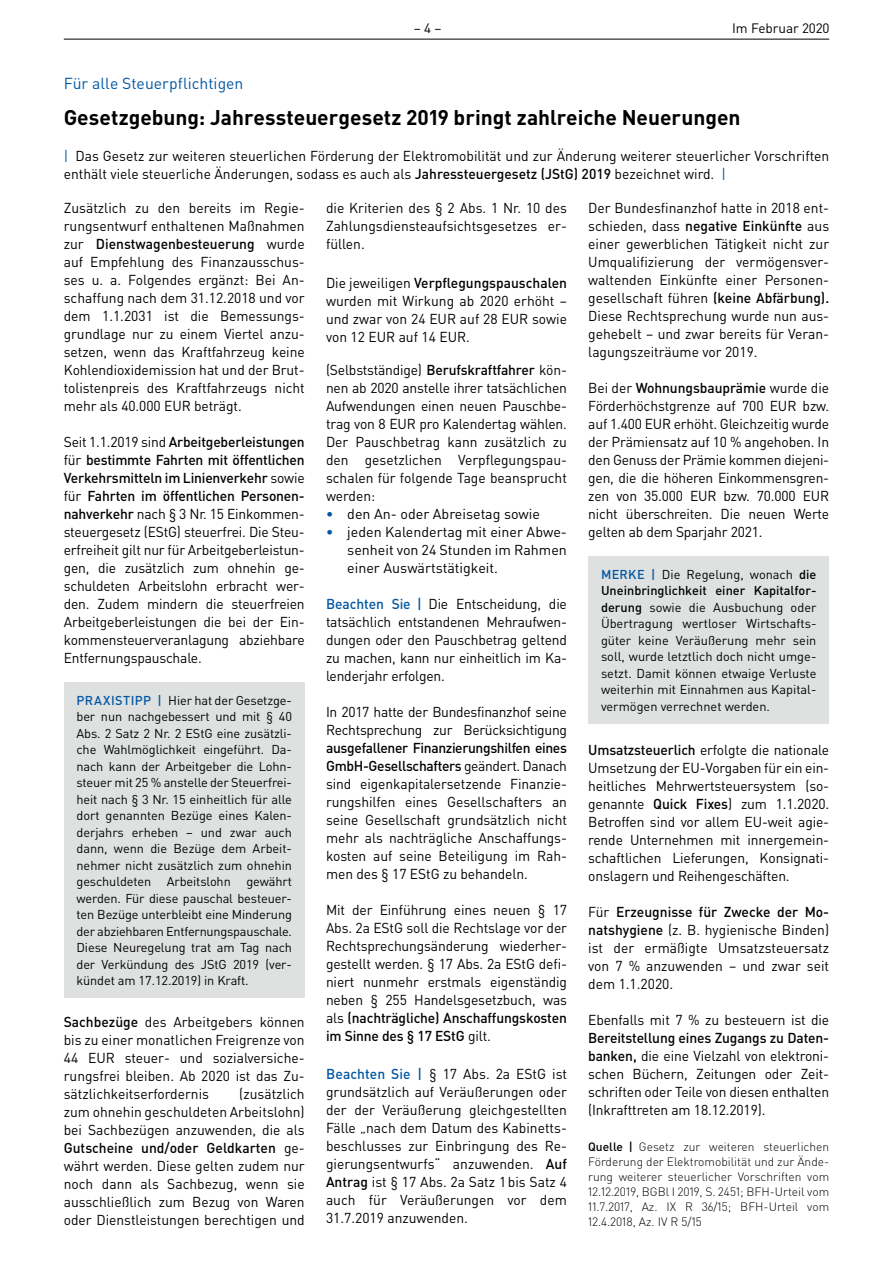
<style>
.page{position:relative;width:893px;height:1263px;background:#fff}
.page>*{position:absolute;margin:0;border:0;box-sizing:border-box;transform-origin:0 0}
.t1{font:700 21px "DIN Pro";letter-spacing:-.005em;color:#000002}
.t2{font:15.75px "DIN Pro";color:#0157a2}
.t3{font:14.25px/18px "DIN Pro";letter-spacing:-.005em;color:#000002;text-align:justify}
.t4{font:13.5px "DIN Pro";color:#000002}
.t5{font:12.75px/16.5px "DIN Pro";letter-spacing:-.01em;color:#000002;text-align:justify}
.t6{font:300 12px/15px "DIN Pro";color:#000002;text-align:justify}
.s1{color:#0157a2}
.s2{font-weight:500}
.s3{font-weight:500;color:#0157a2}
</style>
<div class="page">
<hr style="left:64px;top:39px;width:765px;height:1px;background:#000002">
<div style="left:64px;top:682px;width:241px;height:316px;background:#dfe1e1"></div>
<div style="left:588px;top:556px;width:241px;height:168px;background:#dfe1e1"></div>
<p class="t4" style="left:414px;top:19px;width:29px">– 4 –</p>
<p class="t4" style="left:732px;top:19px;width:99px">Im Februar 2020</p>
<p class="t2" style="left:64px;top:73px;width:181px">Für alle Steuerpflichtigen</p>
<h1 class="t1" style="left:64px;top:103px;width:678px">Gesetzgebung: Jahressteuergesetz 2019 bringt zahlreiche Neuerungen</h1>
<p class="t3" style="left:64px;top:147px;width:767px"><span class="s1">|</span> Das Gesetz zur weiteren steuerlichen Förderung der Elektromobilität und zur Änderung weiterer steuerlicher Vorschriften enthält viele steuerliche Änderungen, sodass es auch als <span class="s2">Jahressteuergesetz (JStG) 2019</span> bezeichnet wird. <span class="s1">|</span></p>
<p class="t3" style="left:64px;top:199px;width:242px">Zusätzlich zu den bereits im Regie&shy;rungsentwurf enthaltenen Maßnahmen zur <span class="s2">Dienstwagenbesteuerung</span> wurde auf Empfehlung des Finanzausschus&shy;ses u. a. Folgendes ergänzt: Bei An&shy;schaffung nach dem 31.12.2018 und vor dem 1.1.2031 ist die Bemessungs&shy;grundlage nur zu einem Viertel anzu&shy;setzen, wenn das Kraftfahrzeug keine Kohlendioxidemission hat und der Brut&shy;tolistenpreis des Kraftfahrzeugs nicht mehr als 40.000 EUR beträgt.</p>
<p class="t3" style="left:64px;top:433px;width:242px">Seit 1.1.2019 sind <span class="s2">Arbeitgeberleistungen </span>für <span class="s2">bestimmte Fahrten mit öffentlichen Verkehrsmitteln im Linienverkehr</span> sowie für <span class="s2">Fahrten im öffentlichen Personen&shy;nahverkehr</span> nach § 3 Nr. 15 Einkommen&shy;steuergesetz (EStG) steuerfrei. Die Steu&shy;erfreiheit gilt nur für Arbeitgeberleistun&shy;gen, die zusätzlich zum ohnehin ge&shy;schuldeten Arbeitslohn erbracht wer&shy;den. Zudem mindern die steuerfreien Arbeitgeberleistungen die bei der Ein&shy;kommensteuerveranlagung abziehbare Entfernungspauschale.</p>
<p class="t5" style="left:77px;top:691px;width:217px"><span class="s3">PRAXISTIPP |</span> Hier hat der Gesetzge&shy;ber nun nachgebessert und mit § 40<br>Abs. 2 Satz 2 Nr. 2 EStG eine zusätzli&shy;che Wahlmöglichkeit eingeführt. Da&shy;nach kann der Arbeitgeber die Lohn&shy;steuer mit 25 % anstelle der Steuerfrei&shy;heit nach § 3 Nr. 15 einheitlich für alle dort genannten Bezüge eines Kalen&shy;derjahrs erheben – und zwar auch dann, wenn die Bezüge dem Arbeit&shy;nehmer nicht zusätzlich zum ohnehin geschuldeten Arbeitslohn gewährt werden. Für diese pauschal besteuer&shy;ten Bezüge unterbleibt eine Minderung der abziehbaren Entfernungspauschale.<br>Diese Neuregelung trat am Tag nach der Verkündung des JStG 2019 (ver&shy;kündet am 17.12.2019) in Kraft.</p>
<p class="t3" style="left:64px;top:1012px;width:242px"><span class="s2">Sachbezüge</span> des Arbeitgebers können bis zu einer monatlichen Freigrenze von 44 EUR steuer- und sozialversiche&shy;rungsfrei bleiben. Ab 2020 ist das Zu&shy;sätzlichkeitserfordernis</p>
<p class="t3" style="left:588px;top:199px;width:242px">Der Bundesfinanzhof hatte in 2018 ent&shy;schieden, dass <span class="s2">negative Einkünfte</span> aus einer gewerblichen Tätigkeit nicht zur Umqualifizierung der vermögensver&shy;waltenden Einkünfte einer Personen&shy;gesellschaft führen <span class="s2">(keine Abfärbung).<br></span>Diese Rechtsprechung wurde nun aus&shy;gehebelt – und zwar bereits für Veran&shy;lagungszeiträume vor 2019.</p>
<p class="t3" style="left:588px;top:379px;width:242px">Bei der <span class="s2">Wohnungsbauprämie</span> wurde die Förderhöchstgrenze auf 700 EUR bzw. auf 1.400 EUR erhöht. Gleichzeitig wurde der Prämiensatz auf 10 % angehoben. In den Genuss der Prämie kommen diejeni&shy;gen, die die höheren Einkommensgren&shy;zen von 35.000 EUR bzw. 70.000 EUR nicht überschreiten. Die neuen Werte gelten ab dem Sparjahr 2021.</p>
<p class="t5" style="left:601px;top:565px;width:217px"><span class="s3">MERKE |</span> Die Regelung, wonach <span class="s2">die Uneinbringlichkeit einer Kapitalfor&shy;derung</span> sowie die Ausbuchung oder Übertragung wertloser Wirtschafts&shy;güter keine Veräußerung mehr sein soll, wurde letztlich doch nicht umge&shy;setzt. Damit können etwaige Verluste weiterhin mit Einnahmen aus Kapital&shy;vermögen verrechnet werden.</p>
<p class="t3" style="left:588px;top:741px;width:242px"><span class="s2">Umsatzsteuerlich</span> erfolgte die nationale Umsetzung der EU-Vorgaben für ein ein&shy;heitliches Mehrwertsteuersystem (so&shy;genannte <span class="s2">Quick Fixes</span>) zum 1.1.2020.<br>Betroffen sind vor allem EU-weit agie&shy;rende Unternehmen mit innergemein&shy;schaftlichen Lieferungen, Konsignati&shy;onslagern und Reihengeschäften.</p>
<p class="t3" style="left:588px;top:903px;width:242px">Für <span class="s2">Erzeugnisse für Zwecke der Mo&shy;natshygiene</span> (z. B. hygienische Binden) ist der ermäßigte Umsatzsteuersatz von 7 % anzuwenden – und zwar seit dem 1.1.2020.</p>
<p class="t3" style="left:588px;top:1011px;width:242px">Ebenfalls mit 7 % zu besteuern ist die</p>
<p class="t3" style="left:588px;top:1029px;width:242px"><span class="s2">Bereitstellung eines Zugangs zu Daten&shy;banken,</span> die eine Vielzahl von elektroni&shy;schen Büchern, Zeitungen oder Zeit&shy;schriften oder Teile von diesen enthalten (Inkrafttreten am 18.12.2019).</p>
<p class="t6" style="left:588px;top:1139px;width:242px"><span class="s2">Quelle |</span> Gesetz zur weiteren steuerlichen Förderung der Elektromobilität und zur Ände&shy;rung weiterer steuerlicher Vorschriften vom 12.12.2019, BGBl I 2019, S. 2451; BFH-Urteil vom 11.7.2017, Az. IX R 36/15; BFH-Urteil vom 12.4.2018, Az. IV R 5/15</p>
<p class="t3" style="left:326px;top:199px;width:242px">die Kriterien des § 2 Abs. 1 Nr. 10 des Zahlungsdiensteaufsichtsgesetzes er&shy;füllen.</p>
<p class="t3" style="left:326px;top:274px;width:242px">Die jeweiligen <span class="s2">Verpflegungspauschalen </span>wurden mit Wirkung ab 2020 erhöht – und zwar von 24 EUR auf 28 EUR sowie von 12 EUR auf 14 EUR.</p>
<p class="t3" style="left:326px;top:361px;width:242px">(Selbstständige) <span class="s2">Berufskraftfahrer</span> kön&shy;nen ab 2020 anstelle ihrer tatsächlichen Aufwendungen einen neuen Pauschbe&shy;trag von 8 EUR pro Kalendertag wählen.<br>Der Pauschbetrag kann zusätzlich zu den gesetzlichen Verpflegungspau&shy;schalen für folgende Tage beansprucht werden:</p>
<p class="t3" style="left:326px;top:505px;width:216px"><span class="s3">•</span> den An- oder Abreisetag sowie</p>
<p class="t3" style="left:347px;top:523px;width:221px;text-indent:-21px"><span class="s3">•</span> jeden Kalendertag mit einer Abwe&shy;senheit von 24 Stunden im Rahmen einer Auswärtstätigkeit.</p>
<p class="t3" style="left:326px;top:595px;width:242px"><span class="s3">Beachten Sie |</span> Die Entscheidung, die tatsächlich entstandenen Mehraufwen&shy;dungen oder den Pauschbetrag geltend zu machen, kann nur einheitlich im Ka&shy;lenderjahr erfolgen.</p>
<p class="t3" style="left:326px;top:703px;width:242px">In 2017 hatte der Bundesfinanzhof seine<br>Rechtsprechung zur Berücksichtigung</p>
<p class="t3" style="left:326px;top:739px;width:242px"><span class="s2">ausgefallener Finanzierungshilfen eines GmbH-Gesellschafters</span> geändert. Danach sind eigenkapitalersetzende Finanzie&shy;rungshilfen eines Gesellschafters an seine Gesellschaft grundsätzlich nicht mehr als nachträgliche Anschaffungs&shy;kosten auf seine Beteiligung im Rah&shy;men des § 17 EStG zu behandeln.</p>
<p class="t3" style="left:326px;top:901px;width:242px">Mit der Einführung eines neuen § 17<br>Abs. 2a EStG soll die Rechtslage vor der Rechtsprechungsänderung wiederher&shy;gestellt werden. § 17 Abs. 2a EStG defi&shy;niert nunmehr erstmals eigenständig neben § 255 Handelsgesetzbuch, was als <span class="s2">(nachträgliche) Anschaffungskosten im Sinne des § 17 EStG</span> gilt.</p>
<p class="t3" style="left:326px;top:1065px;width:242px"><span class="s3">Beachten Sie |</span> § 17 Abs. 2a EStG ist grundsätzlich auf Veräußerungen oder der der Veräußerung gleichgestellten Fälle „nach dem Datum des Kabinetts&shy;beschlusses zur Einbringung des Re&shy;gierungsentwurfs“ anzuwenden. <span class="s2">Auf Antrag</span> ist § 17 Abs. 2a Satz 1bis Satz 4 auch für Veräußerungen vor dem 31.7.2019 anzuwenden.</p>
<p class="t3" style="left:64px;top:1084px;width:242px;text-indent:176px">(zusätzlich zum ohnehin geschuldeten Arbeitslohn) bei Sachbezügen anzuwenden, die als <span class="s2">Gutscheine und/oder Geldkarten</span> ge&shy;währt werden. Diese gelten zudem nur noch dann als Sachbezug, wenn sie ausschließlich zum Bezug von Waren oder Dienstleistungen berechtigen und</p>
</div>
